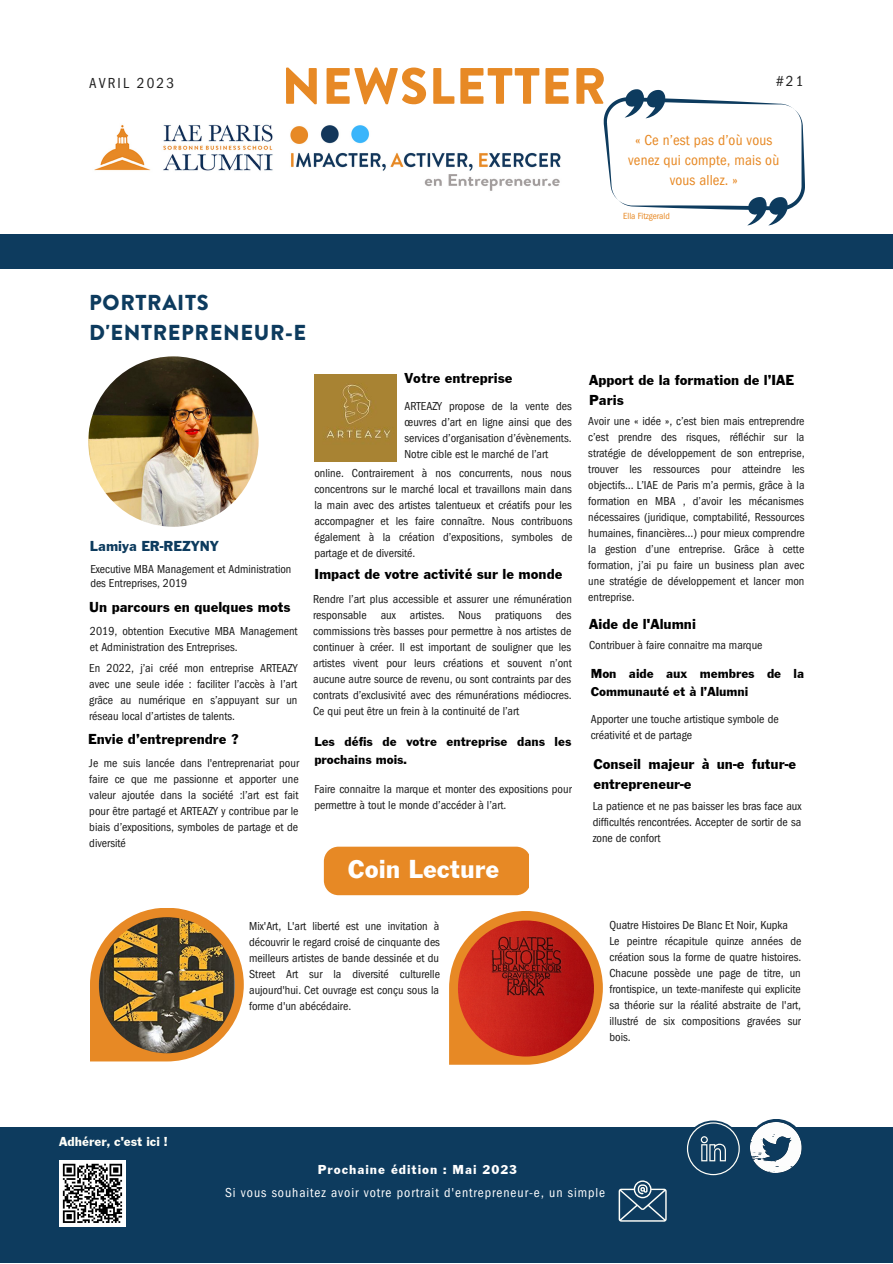
<style>
.page{position:relative;width:893px;height:1264px;background:#fff}
.page>*{position:absolute;margin:0;border:0;box-sizing:border-box;transform-origin:0 0}
.t1{font:900 51px "Brandon Grotesque";letter-spacing:.02em;color:#e78925}
.t2{font:27px "Franklin Gothic";color:#fff}
.t3{font:900 21.6px/30.3px "Brandon Grotesque";letter-spacing:.03em;color:#0d3b5e}
.t4{font:15px/20.2px "Franklin Gothic";color:#000}
.t5{font:condensed 15px/20.2px "ITC Franklin Gothic Std";letter-spacing:.01em;color:#e78925;text-align:center}
.t6{font:15px "Franklin Gothic";color:#0d3b5e}
.t7{font:condensed 15px "ITC Franklin Gothic Std";letter-spacing:.14em;color:#222}
.t8{font:13.5px/18px "Franklin Gothic";color:#000}
.t9{font:condensed 13.5px "ITC Franklin Gothic Std";letter-spacing:.07em;color:#fff}
.t10{font:13.5px "Franklin Gothic";letter-spacing:.07em;color:#fff}
.t11{font:13.5px "Franklin Gothic";color:#fffff9}
.t12{font:condensed 12px/16px "ITC Franklin Gothic Std";color:#191919;text-align:justify}
.t13{font:condensed 11.85px "ITC Franklin Gothic Std";color:#191919}
.t14{font:condensed 9.3px "ITC Franklin Gothic Std";color:#e78925}
</style>
<div class="page">
<img style="left:94px;top:124px;width:179px;height:47px">
<img style="left:290px;top:125px;width:271px;height:66px">
<img style="left:88px;top:356px;width:170px;height:171px;border-radius:50%">
<div style="left:0;top:1127px;width:892px;height:135px;background:#0d3b5e"></div>
<div style="left:0;top:235px;width:892px;height:34px;background:#0d3b5e"></div>
<svg style="left:603px;top:89px;width:201px;height:136px"></svg>
<div style="left:59px;top:1160px;width:67px;height:66px;background:#fff"></div>
<svg style="left:62px;top:1163px;width:61px;height:60px"></svg>
<svg style="left:747px;top:1118px;width:57px;height:58px"></svg>
<img style="left:750px;top:1122px;width:52px;height:50px">
<div style="left:683px;top:1120px;width:59px;height:59px;background:#0d3b5e;border-radius:50%"></div>
<svg style="left:687px;top:1122px;width:52px;height:53px"></svg>
<svg style="left:618px;top:1180px;width:48px;height:41px"></svg>
<img style="left:314px;top:374px;width:82px;height:87px">
<svg style="left:90px;top:908px;width:154px;height:153px"></svg>
<img style="left:99px;top:917px;width:136px;height:136px">
<svg style="left:449px;top:911px;width:154px;height:153px"></svg>
<img style="left:458px;top:920px;width:136px;height:136px">
<div style="left:324px;top:846px;width:205px;height:49px;background:#e78925"></div>
<p class="t7" style="left:89px;top:78px;width:86px">AVRIL 2023</p>
<h1 class="t1" style="left:282px;top:50px;width:326px">NEWSLETTER</h1>
<p class="t7" style="left:776px;top:76px;width:29px">#21</p>
<p class="t5" style="left:628px;top:132px;width:153px">« Ce n’est pas d’où vous venez qui compte, mais où vous allez. »</p>
<p class="t14" style="left:623px;top:212px;width:48px">Ella Fitzgerald</p>
<h3 class="t3" style="left:89px;top:287px;width:218px">PORTRAITS<br>D'ENTREPRENEUR-E</h3>
<p class="t6" style="left:90px;top:540px;width:130px">Lamiya ER-REZYNY</p>
<p class="t13" style="left:90px;top:565px;width:203px">Executive MBA Management et Administration</p>
<p class="t13" style="left:90px;top:579px;width:98px">des Entreprises, 2019</p>
<p class="t4" style="left:89px;top:597px;width:203px">Un parcours en quelques mots</p>
<p class="t12" style="left:90px;top:624px;width:209px">2019, obtention Executive MBA Management et Administration des Entreprises.</p>
<p class="t12" style="left:89px;top:662px;width:210px">En 2022, j’ai créé mon entreprise ARTEAZY avec une seule idée : faciliter l’accès à l’art grâce au numérique en s’appuyant sur un réseau local d’artistes de talents.</p>
<p class="t4" style="left:88px;top:729px;width:152px">Envie d’entreprendre ?</p>
<p class="t12" style="left:89px;top:756px;width:211px">Je me suis lancée dans l'entreprenariat pour faire ce que me passionne et apporter une valeur ajoutée dans la société :l’art est fait pour être partagé et ARTEAZY y contribue par le biais d’expositions, symboles de partage et de diversité</p>
<p class="t4" style="left:404px;top:369px;width:109px">Votre entreprise</p>
<p class="t12" style="left:404px;top:399px;width:169px">ARTEAZY propose de la vente des œuvres d’art en ligne ainsi que des services d’organisation d’évènements.<br>Notre cible est le marché de l’art</p>
<p class="t12" style="left:314px;top:467px;width:260px">online. Contrairement à nos concurrents, nous nous concentrons sur le marché local et travaillons main dans la main avec des artistes talentueux et créatifs pour les accompagner et les faire connaître. Nous contribuons également à la création d’expositions, symboles de partage et de diversité.</p>
<p class="t4" style="left:314px;top:564px;width:250px">Impact de votre activité sur le monde</p>
<p class="t12" style="left:313px;top:593px;width:260px">Rendre l’art plus accessible et assurer une rémunération responsable aux artistes. Nous pratiquons des commissions très basses pour permettre à nos artistes de continuer à créer. Il est important de souligner que les artistes vivent pour leurs créations et souvent n’ont aucune autre source de revenu, ou sont contraints par des contrats d’exclusivité avec des rémunérations médiocres.<br>Ce qui peut être un frein à la continuité de l’art</p>
<p class="t8" style="left:314px;top:733px;width:258px">Les défis de votre entreprise dans les prochains mois.</p>
<p class="t12" style="left:314px;top:782px;width:259px">Faire connaitre la marque et monter des expositions pour permettre à tout le monde d’accéder à l’art.</p>
<h2 class="t2" style="left:348px;top:859px;width:153px">Coin Lecture</h2>
<p class="t4" style="left:589px;top:371px;width:206px">Apport de la formation de l’IAE<br>Paris</p>
<p class="t12" style="left:588px;top:415px;width:218px">Avoir une « idée », c’est bien mais entreprendre c’est prendre des risques, réfléchir sur la stratégie de développement de son entreprise, trouver les ressources pour atteindre les objectifs… L’IAE de Paris m’a permis, grâce à la formation en MBA , d’avoir les mécanismes nécessaires (juridique, comptabilité, Ressources humaines, financières…) pour mieux comprendre la gestion d’une entreprise. Grâce à cette formation, j’ai pu faire un business plan avec une stratégie de développement et lancer mon entreprise.</p>
<p class="t4" style="left:589px;top:615px;width:108px">Aide de l'Alumni</p>
<p class="t12" style="left:589px;top:638px;width:175px">Contribuer à faire connaitre ma marque</p>
<p class="t8" style="left:590px;top:665px;width:215px">Mon aide aux membres de la<br>Communauté et à l’Alumni</p>
<p class="t12" style="left:590px;top:712px;width:189px">Apporter une touche artistique symbole de créativité et de partage</p>
<p class="t4" style="left:593px;top:755px;width:204px">Conseil majeur à un-e futur-e entrepreneur-e</p>
<p class="t12" style="left:592px;top:799px;width:210px">La patience et ne pas baisser les bras face aux difficultés rencontrées. Accepter de sortir de sa zone de confort</p>
<p class="t12" style="left:249px;top:919px;width:192px">Mix'Art, L'art liberté est une invitation à découvrir le regard croisé de cinquante des meilleurs artistes de bande dessinée et du Street Art sur la diversité culturelle aujourd'hui. Cet ouvrage est conçu sous la forme d'un abécédaire.</p>
<p class="t12" style="left:609px;top:918px;width:193px;text-align:left">Quatre Histoires De Blanc Et Noir, Kupka<br>Le peintre récapitule quinze années de création sous la forme de quatre histoires.<br>Chacune possède une page de titre, un frontispice, un texte-manifeste qui explicite sa théorie sur la réalité abstraite de l'art, illustré de six compositions gravées sur bois.</p>
<p class="t11" style="left:59px;top:1136px;width:110px">Adhérer, c'est ici !</p>
<p class="t10" style="left:318px;top:1165px;width:201px">Prochaine édition : Mai 2023</p>
<p class="t9" style="left:225px;top:1187px;width:381px">Si vous souhaitez avoir votre portrait d'entrepreneur-e, un simple</p>
</div>
